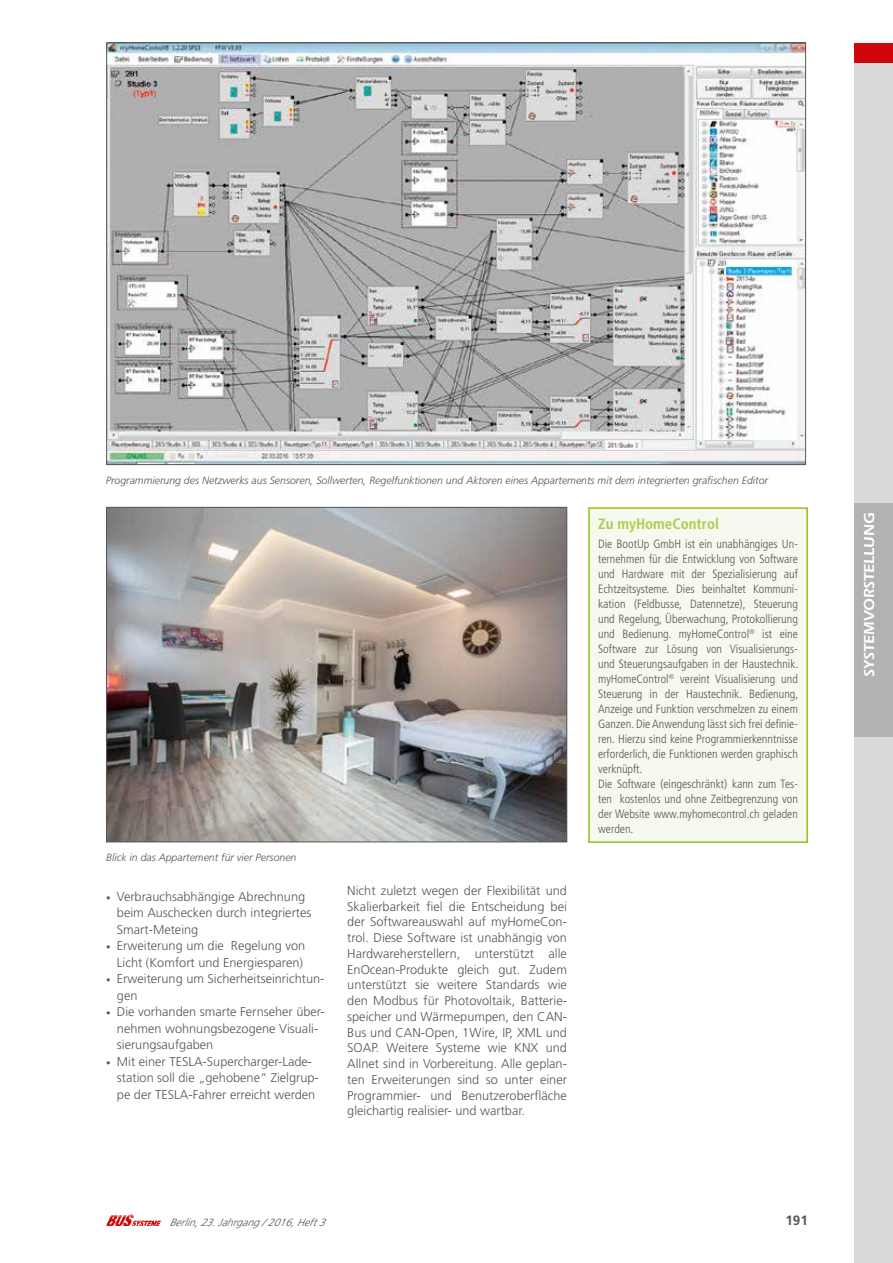
<style>
.page{position:relative;width:893px;height:1263px;background:#fff}
.page>*{position:absolute;margin:0;border:0;box-sizing:border-box;transform-origin:0 0}
.t1{font:900 15px "Erie";color:#fff}
.t2{font:700 condensed 15px "Frutiger";color:#aecc52}
.t3{font:700 13.5px "Frutiger";color:#565656}
.t4{font:300 12.75px/15.8px "Frutiger";color:#565656}
.t5{font:300 condensed 12px/15px "Frutiger";color:#565656}
.t6{font:italic 300 10.5px "Frutiger";color:#565656}
.t7{font:italic 300 10.5px "Frutiger";color:#565656}
.s1{font-size:9px}
</style>
<div class="page">
<div style="left:854px;top:54px;width:39px;height:1209px;background:#dadada"></div>
<div style="left:854px;top:43px;width:39px;height:20px;background:#d1050c"></div>
<div style="left:854px;top:503px;width:39px;height:234px;background:#b1b2b3"></div>
<img style="left:106px;top:1214px;width:55px;height:12px">
<img style="left:108px;top:509px;width:457px;height:331px">
<div style="left:106px;top:507px;width:461px;height:335px;border:1px solid #565656"></div>
<img style="left:108px;top:45px;width:696px;height:418px">
<div style="left:589px;top:508px;width:218px;height:334px;background:#f6f9ed"></div>
<div style="left:588px;top:507px;width:220px;height:336px;border:2px solid #94c11c"></div>
<p class="t6" style="left:106px;top:475px;width:664px">Programmierung des Netzwerks aus Sensoren, Sollwerten, Regelfunktionen und Aktoren eines Appartements mit dem integrierten grafischen Editor</p>
<p class="t6" style="left:106px;top:851px;width:192px">Blick in das Appartement für vier Personen</p>
<p class="t4" style="left:117px;top:888px;width:196px;line-height:16.5px;text-indent:-11px"><span class="s1">•</span> Verbrauchsabhängige Abrechnung beim Auschecken durch integriertes<br>Smart-Meteing</p>
<p class="t4" style="left:106px;top:938px;width:201px;line-height:16.5px;text-align:right"><span class="s1">•</span> Erweiterung um die Regelung von<br>Licht (Komfort und Energiesparen)</p>
<p class="t4" style="left:117px;top:971px;width:209px;line-height:16.5px;text-indent:-11px"><span class="s1">•</span> Erweiterung um Sicherheitseinrichtun&shy;gen</p>
<p class="t4" style="left:117px;top:1004px;width:209px;line-height:16.5px;text-indent:-11px"><span class="s1">•</span> Die vorhanden smarte Fernseher über&shy;nehmen wohnungsbezogene Visuali&shy;sierungsaufgaben</p>
<p class="t4" style="left:117px;top:1053px;width:203px;line-height:16.5px;text-indent:-11px"><span class="s1">•</span> Mit einer TESLA-Supercharger-Lade&shy;station soll die „gehobene“ Zielgrup&shy;pe der TESLA-Fahrer erreicht werden</p>
<p class="t4" style="left:347px;top:883px;width:221px;text-align:justify">Nicht zuletzt wegen der Flexibilität und Skalierbarkeit fiel die Entscheidung bei der Softwareauswahl auf myHomeCon&shy;trol. Diese Software ist unabhängig von Hardwareherstellern, unterstützt alle EnOcean-Produkte gleich gut. Zudem unterstützt sie weitere Standards wie den Modbus für Photovoltaik, Batterie&shy;speicher und Wärmepumpen, den CAN-Bus und CAN-Open, 1Wire, IP, XML und SOAP. Weitere Systeme wie KNX und Allnet sind in Vorbereitung. Alle geplan&shy;ten Erweiterungen sind so unter einer Programmier- und Benutzeroberfläche gleichartig realisier- und wartbar.</p>
<p class="t2" style="left:598px;top:514px;width:122px">Zu myHomeControl</p>
<p class="t5" style="left:598px;top:536px;width:202px">Die BootUp GmbH ist ein unabhängiges Un&shy;ternehmen für die Entwicklung von Software und Hardware mit der Spezialisierung auf Echtzeitsysteme. Dies beinhaltet Kommuni&shy;kation (Feldbusse, Datennetze), Steuerung und Regelung, Überwachung, Protokollierung und Bedienung. myHomeControl<sup>®</sup> ist eine Software zur Lösung von Visualisierungs&shy;und Steuerungsaufgaben in der Haustechnik. myHomeControl<sup>®</sup> vereint Visualisierung und Steuerung in der Haustechnik. Bedienung, Anzeige und Funktion verschmelzen zu einem Ganzen. Die Anwendung lässt sich frei definie&shy;ren. Hierzu sind keine Programmierkenntnisse erforderlich, die Funktionen werden graphisch verknüpft.<br>Die Software (eingeschränkt) kann zum Tes&shy;ten kostenlos und ohne Zeitbegrenzung von der Website www.myhomecontrol.ch geladen werden.</p>
<p class="t7" style="left:169px;top:1216px;width:162px">Berlin,23.Jahrgang/2016,Heft3</p>
<p class="t3" style="left:785px;top:1212px;width:24px">191</p>
<p class="t1" style="left:860px;top:677px;width:165px;rotate:-90deg">SYSTEMVORSTELLUNG</p>
</div>
